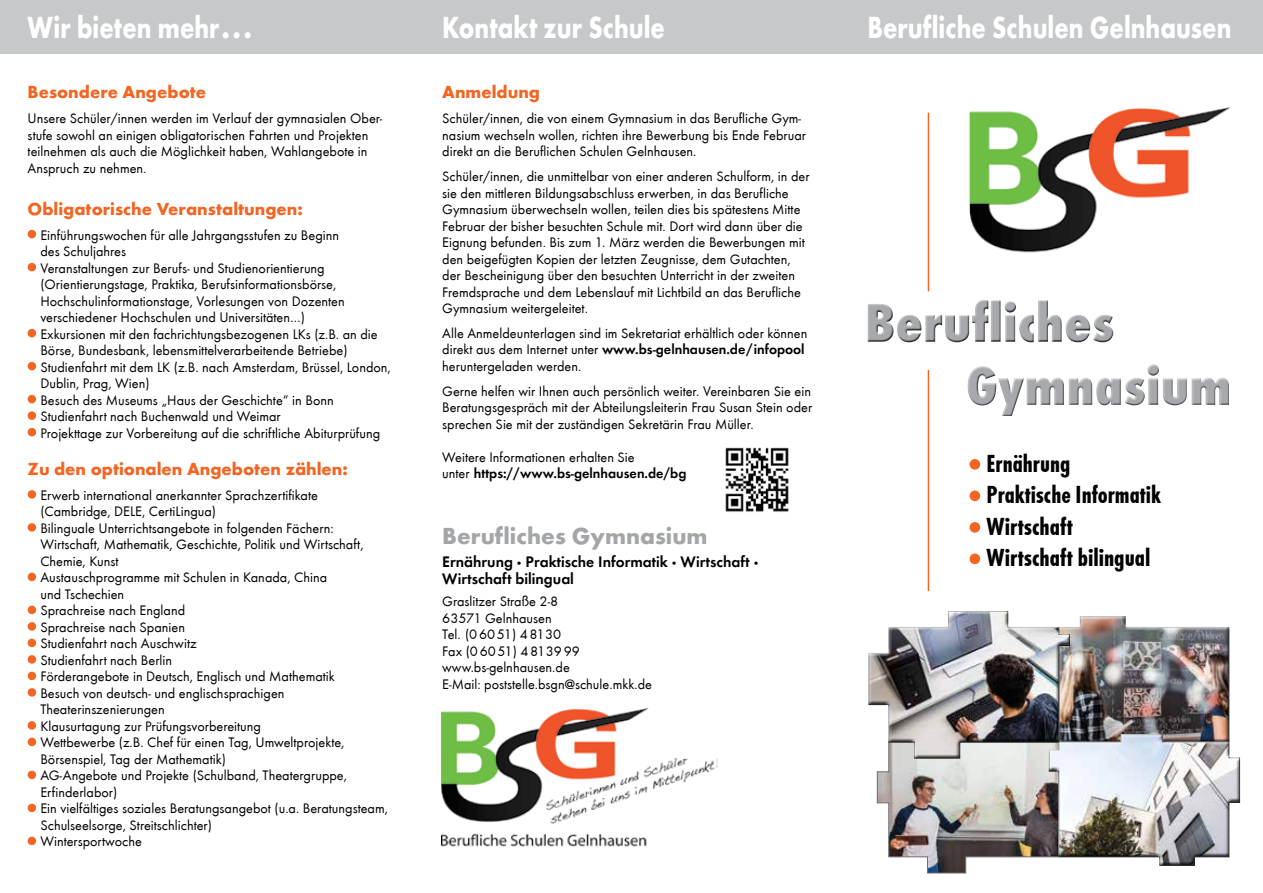
<style>
.page{position:relative;width:1263px;height:893px;background:#fff}
.page>*{position:absolute;margin:0;border:0;box-sizing:border-box;transform-origin:0 0}
.t1{font:700 31.5px "Futura T";color:#fff;scale:.8 1}
.t2{font:25.5px/31.5px "Futura T Bol Con";color:#000}
.t3{font:700 24px "Futura T";color:#a3a5a8}
.t4{font:700 18px "Futura T";color:#f26522}
.t5{font:15.75px/17.2px "Futura T Dem";color:#000}
.t6{font:14.25px/16.5px "Futura T Boo";color:#000}
.t7{font:14.25px "Futura T Dem";color:#000}
.s1{font-family:"Futura T Boo"}
.s2{font-family:"Futura T";font-weight:700}
</style>
<div class="page">
<img style="left:969px;top:107px;width:262px;height:146px">
<img style="left:442px;top:709px;width:275px;height:138px">
<div style="left:838px;top:0;width:425px;height:53px;background:#c7c8ca"></div>
<div style="left:412px;top:0;width:426px;height:53px;background:#c7c8ca"></div>
<div style="left:0;top:0;width:412px;height:53px;background:#c7c8ca"></div>
<div style="left:866px;top:299px;width:364px;height:118px;background:#000;opacity:.75"></div>
<div style="left:969px;top:459px;width:11px;height:11px;background:#f26522;border-radius:50%"></div>
<div style="left:969px;top:490px;width:11px;height:11px;background:#f26522;border-radius:50%"></div>
<div style="left:969px;top:522px;width:11px;height:11px;background:#f26522;border-radius:50%"></div>
<div style="left:969px;top:553px;width:11px;height:11px;background:#f26522;border-radius:50%"></div>
<hr style="left:928px;top:113px;width:1px;height:178px;background:#f26522">
<hr style="left:928px;top:370px;width:1px;height:221px;background:#f26522">
<div style="left:28px;top:230px;width:8px;height:8px;background:#f26522;border-radius:50%"></div>
<div style="left:28px;top:263px;width:8px;height:8px;background:#f26522;border-radius:50%"></div>
<div style="left:28px;top:329px;width:8px;height:8px;background:#f26522;border-radius:50%"></div>
<div style="left:28px;top:362px;width:8px;height:8px;background:#f26522;border-radius:50%"></div>
<div style="left:28px;top:395px;width:8px;height:8px;background:#f26522;border-radius:50%"></div>
<div style="left:28px;top:411px;width:8px;height:9px;background:#f26522;border-radius:50%"></div>
<div style="left:28px;top:428px;width:8px;height:8px;background:#f26522;border-radius:50%"></div>
<div style="left:28px;top:490px;width:8px;height:9px;background:#f26522;border-radius:50%"></div>
<div style="left:28px;top:523px;width:8px;height:9px;background:#f26522;border-radius:50%"></div>
<div style="left:28px;top:573px;width:8px;height:8px;background:#f26522;border-radius:50%"></div>
<div style="left:28px;top:606px;width:8px;height:8px;background:#f26522;border-radius:50%"></div>
<div style="left:28px;top:622px;width:8px;height:9px;background:#f26522;border-radius:50%"></div>
<div style="left:28px;top:639px;width:8px;height:8px;background:#f26522;border-radius:50%"></div>
<div style="left:28px;top:655px;width:8px;height:9px;background:#f26522;border-radius:50%"></div>
<div style="left:28px;top:672px;width:8px;height:8px;background:#f26522;border-radius:50%"></div>
<div style="left:28px;top:688px;width:8px;height:9px;background:#f26522;border-radius:50%"></div>
<div style="left:28px;top:721px;width:8px;height:9px;background:#f26522;border-radius:50%"></div>
<div style="left:28px;top:738px;width:8px;height:8px;background:#f26522;border-radius:50%"></div>
<div style="left:28px;top:771px;width:8px;height:8px;background:#f26522;border-radius:50%"></div>
<div style="left:28px;top:804px;width:8px;height:8px;background:#f26522;border-radius:50%"></div>
<div style="left:28px;top:837px;width:8px;height:8px;background:#f26522;border-radius:50%"></div>
<img style="left:725px;top:447px;width:64px;height:65px">
<img style="left:876px;top:616px;width:364px;height:258px">
<div style="left:865px;top:609px;width:206px;height:150px;background:#000;opacity:.75"></div>
<h1 class="t1" style="left:28px;top:9px;width:282px">Wir bieten mehr...</h1>
<h1 class="t1" style="left:442px;top:9px;width:280px">Kontakt zur Schule</h1>
<h1 class="t1" style="left:867px;top:9px;width:456px">Berufliche Schulen Gelnhausen</h1>
<p class="t4" style="left:28px;top:82px;width:180px">Besondere Angebote</p>
<p class="t6" style="left:28px;top:110px;width:356px">Unsere Schüler/innen werden im Verlauf der gymnasialen Ober&shy;stufe sowohl an einigen obligatorischen Fahrten und Projekten teilnehmen als auch die Möglichkeit haben, Wahlangebote in Anspruch zu nehmen.</p>
<p class="t4" style="left:28px;top:198px;width:277px">Obligatorische Veranstaltungen:</p>
<p class="t6" style="left:40px;top:227px;width:352px">Einführungswochen für alle Jahrgangsstufen zu Beginn<br>des Schuljahres<br>Veranstaltungen zur Berufs- und Studienorientierung (Orientierungstage, Praktika, Berufsinformationsbörse, Hochschulinformationstage, Vorlesungen von Dozenten verschiedener Hochschulen und Universitäten…)<br>Exkursionen mit den fachrichtungsbezogenen LKs (z.B. an die Börse, Bundesbank, lebensmittelverarbeitende Betriebe)<br>Studienfahrt mit dem LK (z.B. nach Amsterdam, Brüssel, London, Dublin, Prag, Wien)<br>Besuch des Museums „Haus der Geschichte“ in Bonn Studienfahrt nach Buchenwald und Weimar<br>Projekttage zur Vorbereitung auf die schriftliche Abiturprüfung</p>
<p class="t4" style="left:28px;top:458px;width:322px">Zu den optionalen Angeboten zählen:</p>
<p class="t6" style="left:40px;top:487px;width:349px">Erwerb international anerkannter Sprachzertifikate (Cambridge, DELE, CertiLingua)<br>Bilinguale Unterrichtsangebote in folgenden Fächern:<br>Wirtschaft, Mathematik, Geschichte, Politik und Wirtschaft, Chemie, Kunst<br>Austauschprogramme mit Schulen in Kanada, China<br>und Tschechien<br>Sprachreise nach England<br>Sprachreise nach Spanien<br>Studienfahrt nach Auschwitz<br>Studienfahrt nach Berlin<br>Förderangebote in Deutsch, Englisch und Mathematik<br>Besuch von deutsch- und englischsprachigen Theaterinszenierungen<br>Klausurtagung zur Prüfungsvorbereitung<br>Wettbewerbe (z.B. Chef für einen Tag, Umweltprojekte, Börsenspiel, Tag der Mathematik)<br>AG-Angebote und Projekte (Schulband, Theatergruppe, Erfinderlabor)<br>Ein vielfältiges soziales Beratungsangebot (u.a. Beratungsteam, Schulseelsorge, Streitschlichter)<br>Wintersportwoche</p>
<p class="t4" style="left:442px;top:82px;width:99px">Anmeldung</p>
<p class="t6" style="left:442px;top:110px;width:365px">Schüler/innen, die von einem Gymnasium in das Berufliche Gym&shy;nasium wechseln wollen, richten ihre Bewerbung bis Ende Februar direkt an die Beruflichen Schulen Gelnhausen.</p>
<p class="t6" style="left:442px;top:168px;width:369px">Schüler/innen, die unmittelbar von einer anderen Schulform, in der sie den mittleren Bildungsabschluss erwerben, in das Berufliche Gymnasium überwechseln wollen, teilen dies bis spätestens Mitte Februar der bisher besuchten Schule mit. Dort wird dann über die Eignung befunden. Bis zum 1. März werden die Bewerbungen mit den beigefügten Kopien der letzten Zeugnisse, dem Gutachten, der Bescheinigung über den besuchten Unterricht in der zweiten Fremdsprache und dem Lebenslauf mit Lichtbild an das Berufliche Gymnasium weitergeleitet.</p>
<p class="t6" style="left:442px;top:325px;width:367px">Alle Anmeldeunterlagen sind im Sekretariat erhältlich oder können</p>
<p class="t7" style="left:442px;top:341px;width:364px"><span class="s1">direkt aus dem Internet unter</span> www.bs-gelnhausen.de/infopool</p>
<p class="t6" style="left:442px;top:354px;width:370px;line-height:24.8px">heruntergeladen werden.<br>Gerne helfen wir Ihnen auch persönlich weiter. Vereinbaren Sie ein</p>
<p class="t6" style="left:442px;top:399px;width:371px">Beratungsgespräch mit der Abteilungsleiterin Frau Susan Stein oder sprechen Sie mit der zuständigen Sekretärin Frau Müller.</p>
<p class="t6" style="left:442px;top:449px;width:194px">Weitere Informationen erhalten Sie</p>
<p class="t7" style="left:442px;top:465px;width:246px"><span class="s1">unter</span> https://www.bs-gelnhausen.de/bg</p>
<h3 class="t3" style="left:442px;top:522px;width:267px">Berufliches Gymnasium</h3>
<p class="t5" style="left:442px;top:553px;width:318px">Ernährung <span class="s2">·</span> Praktische Informatik <span class="s2">·</span> Wirtschaft <span class="s2">·<br></span>Wirtschaft bilingual</p>
<p class="t6" style="left:442px;top:593px;width:211px">Graslitzer Straße 2-8<br>63571 Gelnhausen<br>Tel. (06051) 48130<br>Fax (06051) 4813999 www.bs-gelnhausen.de<br>E-Mail: poststelle.bsgn@schule.mkk.de</p>
<h2 class="t2" style="left:986px;top:448px;width:176px">Ernährung<br>Praktische Informatik<br>Wirtschaft<br>Wirtschaft bilingual</h2>
</div>
